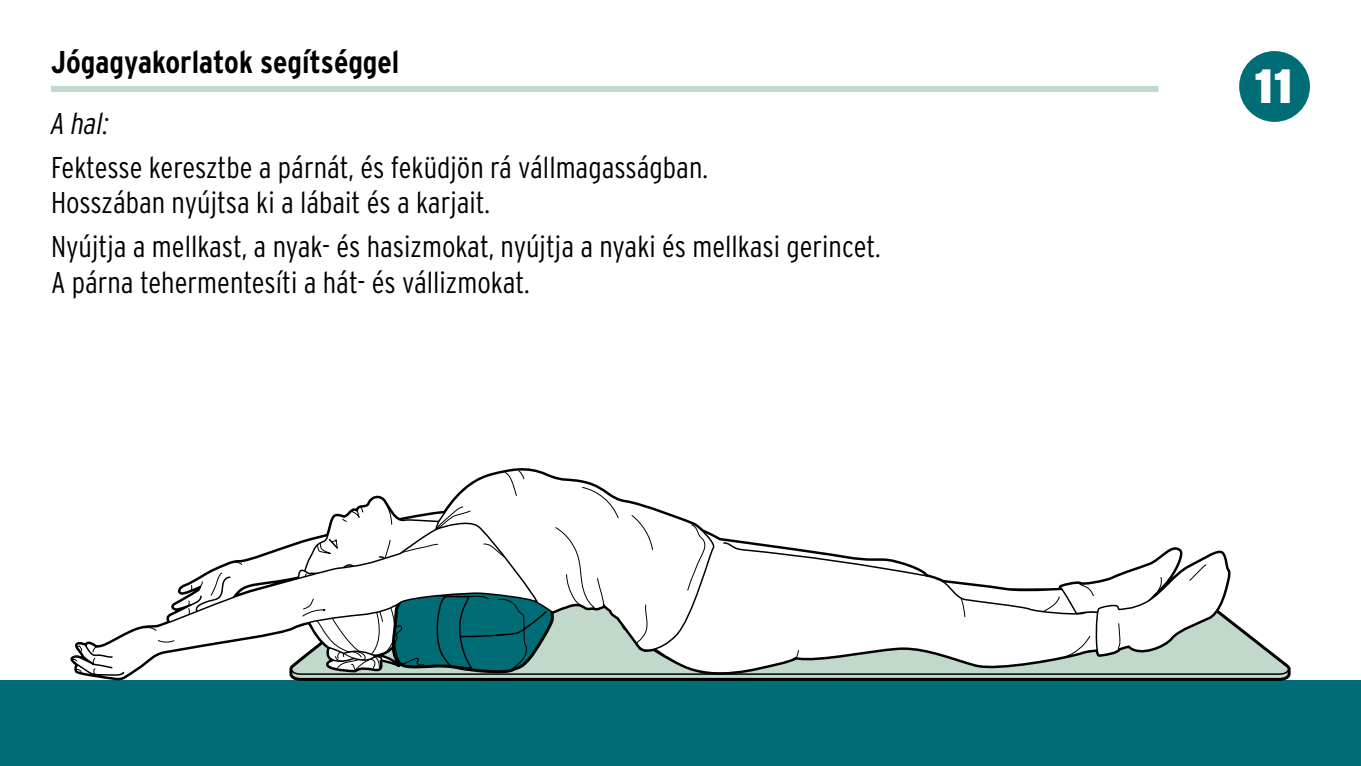
<style>
.page{position:relative;width:1361px;height:766px;background:#fff}
.page>*{position:absolute;margin:0;border:0;box-sizing:border-box;transform-origin:0 0}
.ID_M01_KREIS_SCHWARZ{font:900 48px "Interstate OT";color:#fff}
.id_headline_Übung_li{font:700 condensed 31.5px "Interstate OT";color:#000}
.ID_FLIESSTEXT{font:300 condensed 30px/35.4px "Interstate OT";color:#000}
.ID_FLIESSTEXT-2{font:italic 300 condensed 30px "Interstate OT";color:#000}
</style>
<div class="page">
<div style="left:0;top:680px;width:1361px;height:85px;background:#006d76"></div>
<div style="left:1239px;top:51px;width:71px;height:71px;background:#006d76;border-radius:50%"></div>
<svg style="left:457px;top:469px;width:154px;height:25px"></svg>
<svg style="left:331px;top:494px;width:958px;height:186px"></svg>
<svg style="left:70px;top:519px;width:473px;height:161px"></svg>
<svg style="left:72px;top:543px;width:434px;height:132px"></svg>
<div style="left:51px;top:86px;width:1107px;height:6px;background:#c0d9ca"></div>
<p class="id_headline_Übung_li" style="left:51px;top:43px;width:350px">Jógagyakorlatok segítséggel</p>
<p class="ID_FLIESSTEXT-2" style="left:51px;top:105px;width:59px">A hal:</p>
<p class="ID_FLIESSTEXT" style="left:51px;top:150px;width:658px">Fektesse keresztbe a párnát, és feküdjön rá vállmagasságban.<br>Hosszában nyújtsa ki a lábait és a karjait.</p>
<p class="ID_FLIESSTEXT" style="left:51px;top:229px;width:831px">Nyújtja a mellkast, a nyak- és hasizmokat, nyújtja a nyaki és mellkasi gerincet.<br>A párna tehermentesíti a hát- és vállizmokat.</p>
<p class="ID_M01_KREIS_SCHWARZ" style="left:1253px;top:55px;width:41px">11</p>
</div>
